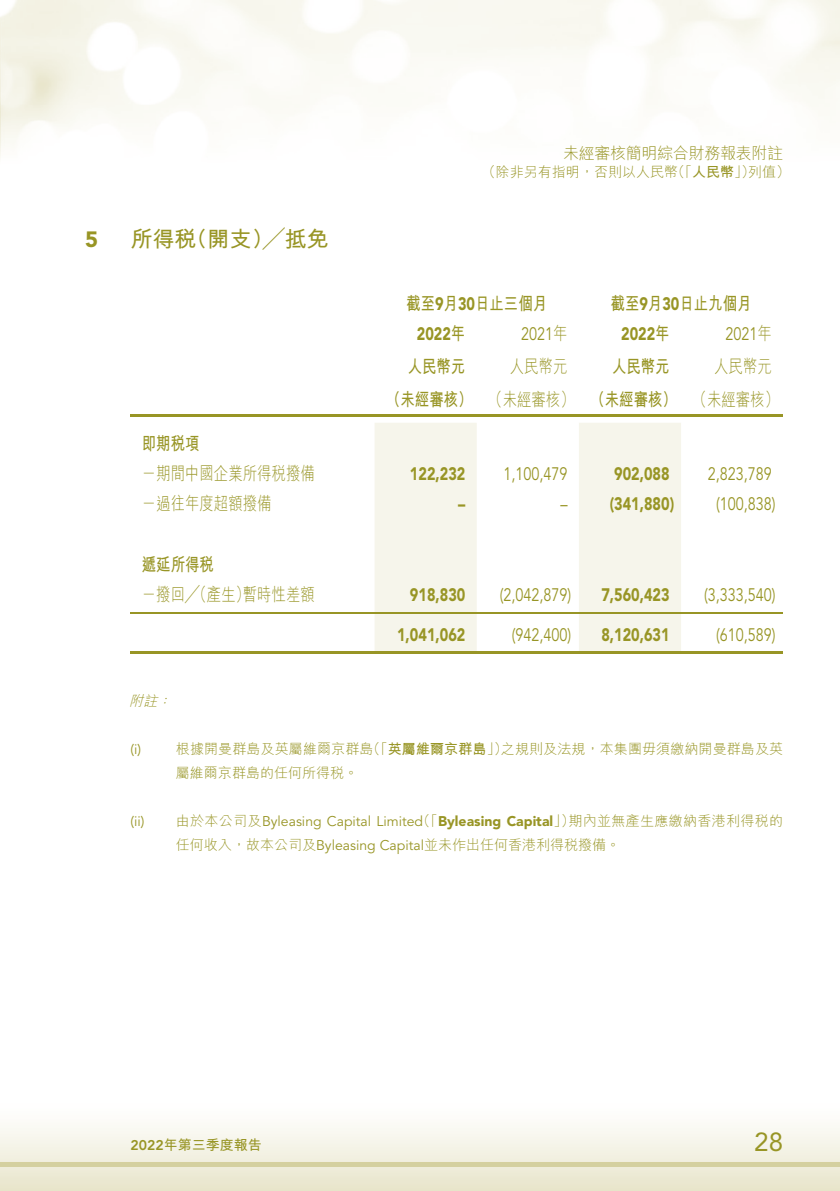
<style>
.page{position:relative;width:840px;height:1191px;background:#fff}
.page>*{position:absolute;margin:0;border:0;box-sizing:border-box;transform-origin:0 0}
.t1{font:26px "Avenir LT Std";color:#989525}
.t2{font:22px "M Hei HK Bold E Ten B5 H";color:#989525}
.t3{font:900 22px "Avenir LT Std";color:#989525}
.t4{font:18px "Avenir LT Std";color:#989525;scale:.8 1}
.t5{font:900 18px "Avenir LT Std";color:#989525;scale:.8 1}
.t6{font:18px "M Hei HK Bold E Ten B5 H";color:#989525;scale:.8 1}
.t7{font:18px "M Hei HK Light E Ten B5 H";color:#989525;scale:.8 1}
.t8{font:16px "M Hei HK Light E Ten B5 H";letter-spacing:-.02em;color:#989525}
.t9{font:14px/24px "M Hei HK Light E Ten B5 H";letter-spacing:.005em;color:#989525}
.t10{font:14px "M Hei HK Bold E Ten B5 H";color:#989525}
.t11{font:14px "Avenir LT Std";color:#989525}
.t12{font:italic 14px "M Hei HK Light E Ten B5 H";color:#989525}
.s1{font-family:"M Hei HK Bold E Ten B5 H"}
.s2{font-family:"Avenir LT Std";font-weight:900}
.s3{font-family:"M Hei HK Bold E Ten B5 H";font-weight:400}
.s4{font-family:"M Hei HK Light E Ten B5 H"}
.s5{font-weight:400}
.s6{font-family:"Avenir LT Std"}
.s7{font-family:"Avenir LT Std";font-weight:800}
</style>
<div class="page">
<svg style="left:0;top:1125px;width:839px;height:66px"></svg>
<hr style="left:0;top:1162px;width:839px;height:4px;background:#d4d09f">
<img style="left:0;top:0;width:1px;height:173px">
<svg style="left:374px;top:423px;width:306px;height:229px;fill:#f6f5eb"></svg>
<hr style="left:130px;top:415px;width:652px;height:2px;background:#989525">
<hr style="left:130px;top:612px;width:652px;height:1px;background:#989525">
<hr style="left:130px;top:652px;width:652px;height:2px;background:#989525">
<h2 class="t3" style="left:85px;top:228px;width:15px">5</h2>
<h2 class="t2" style="left:130px;top:230px;width:199px">所得稅（開支）╱抵免</h2>
<p class="t8" style="left:563px;top:147px;width:221px">未經審核簡明綜合財務報表附註</p>
<p class="t9" style="left:481px;top:162px;width:309px">（除非另有指明，否則以人民幣（「<span class="s1">人民幣</span>」）列值）</p>
<p class="t6" style="left:406px;top:296px;width:177px">截至<span class="s2">9</span>月<span class="s2">30</span>日止三個月</p>
<p class="t6" style="left:610px;top:296px;width:177px">截至<span class="s2">9</span>月<span class="s2">30</span>日止九個月</p>
<p class="t5" style="left:416px;top:325px;width:62px">2022<span class="s3">年</span></p>
<p class="t4" style="left:521px;top:325px;width:60px">2021<span class="s4">年</span></p>
<p class="t5" style="left:620px;top:325px;width:62px">2022<span class="s3">年</span></p>
<p class="t4" style="left:725px;top:325px;width:60px">2021<span class="s4">年</span></p>
<p class="t6" style="left:407px;top:359px;width:74px">人民幣元</p>
<p class="t7" style="left:509px;top:359px;width:73px">人民幣元</p>
<p class="t6" style="left:611px;top:359px;width:73px">人民幣元</p>
<p class="t7" style="left:713px;top:359px;width:73px">人民幣元</p>
<p class="t6" style="left:386px;top:392px;width:492px">（未經審核） <span class="s4">（未經審核）</span> （未經審核） <span class="s4">（未經審核）</span></p>
<p class="t6" style="left:142px;top:437px;width:73px">即期稅項</p>
<p class="t7" style="left:142px;top:467px;width:218px">－期間中國企業所得稅撥備</p>
<p class="t5" style="left:409px;top:465px;width:71px">122,232</p>
<p class="t4" style="left:503px;top:465px;width:82px">1,100,479</p>
<p class="t5" style="left:614px;top:465px;width:71px">902,088</p>
<p class="t4" style="left:707px;top:465px;width:82px">2,823,789</p>
<p class="t7" style="left:142px;top:497px;width:163px">－過往年度超額撥備</p>
<p class="t5" style="left:458px;top:495px;width:10px">–</p>
<p class="t5" style="left:560px;top:495px;width:144px"><span class="s5">–</span> (341,880)</p>
<p class="t4" style="left:715px;top:495px;width:76px">(100,838)</p>
<p class="t6" style="left:142px;top:557px;width:91px">遞延所得稅</p>
<p class="t7" style="left:142px;top:587px;width:218px">－撥回╱（產生）暫時性差額</p>
<p class="t5" style="left:409px;top:585px;width:71px">918,830</p>
<p class="t4" style="left:499px;top:585px;width:91px">(2,042,879)</p>
<p class="t5" style="left:601px;top:585px;width:87px">7,560,423</p>
<p class="t4" style="left:703px;top:585px;width:91px">(3,333,540)</p>
<p class="t5" style="left:397px;top:626px;width:87px">1,041,062</p>
<p class="t4" style="left:511px;top:626px;width:76px">(942,400)</p>
<p class="t5" style="left:601px;top:626px;width:87px">8,120,631</p>
<p class="t4" style="left:715px;top:626px;width:76px">(610,589)</p>
<p class="t12" style="left:129px;top:695px;width:47px">附註：</p>
<p class="t11" style="left:130px;top:742px;width:12px">(i)</p>
<p class="t9" style="left:176px;top:738px;width:608px">根據開曼群島及英屬維爾京群島（「<span class="s1">英屬維爾京群島</span>」）之規則及法規，本集團毋須繳納開曼群島及英屬維爾京群島的任何所得稅。</p>
<p class="t11" style="left:130px;top:814px;width:15px">(ii)</p>
<p class="t9" style="left:176px;top:810px;width:608px">由於本公司及<span class="s6">Byleasing Capital Limited</span>（「<span class="s2">Byleasing Capital</span>」）期內並無產生應繳納香港利得稅的任何收入，故本公司及<span class="s6">Byleasing Capital</span>並未作出任何香港利得稅撥備。</p>
<p class="t10" style="left:130px;top:1139px;width:133px"><span class="s7">2022</span>年第三季度報告</p>
<h1 class="t1" style="left:753px;top:1129px;width:30px">28</h1>
</div>
